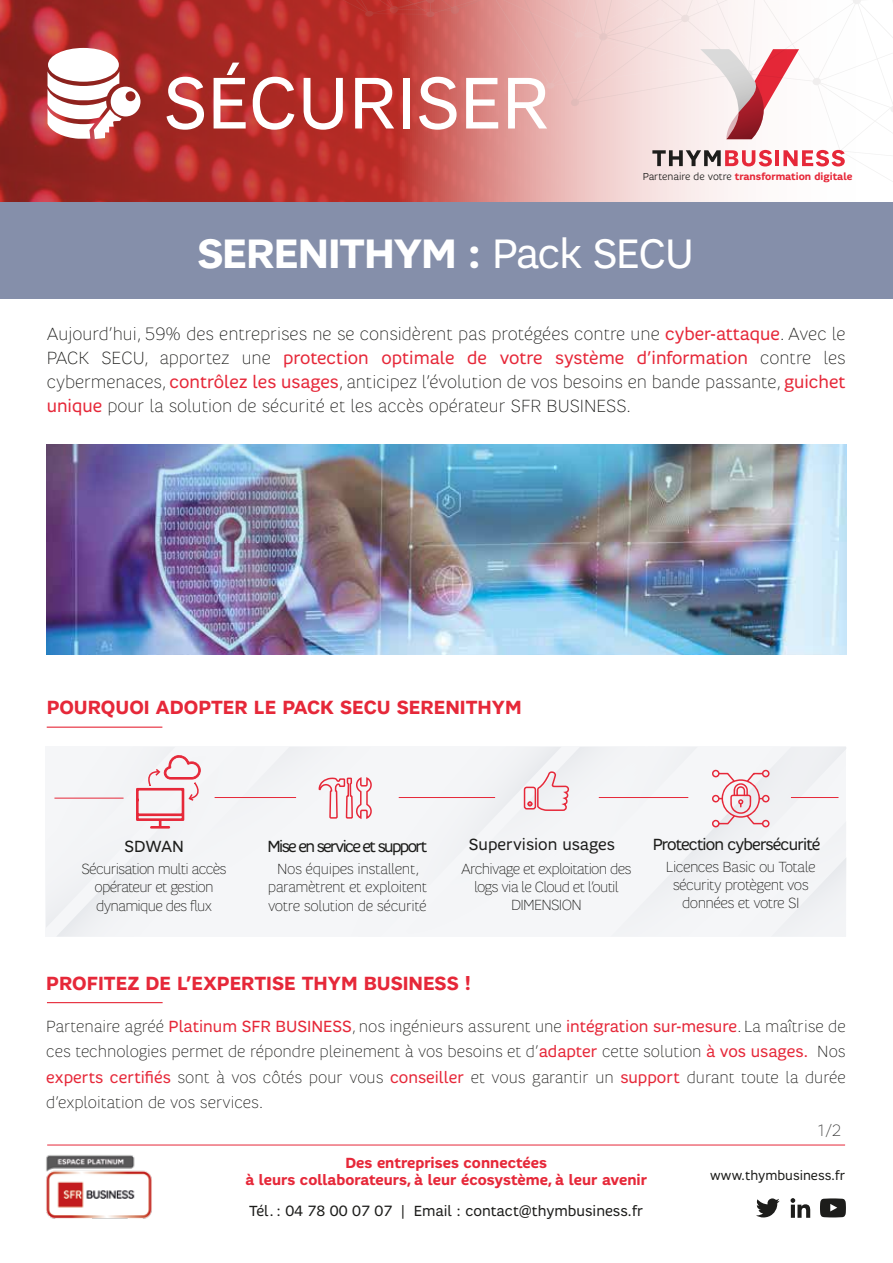
<style>
.page{position:relative;width:893px;height:1263px;background:#fff}
.page>*{position:absolute;margin:0;border:0;box-sizing:border-box;transform-origin:0 0}
.t1{font:74.7px "SFR";color:#fff}
.t2{font:700 42px "SFR";letter-spacing:-.025em;color:#fff}
.t3{font:700 19.5px "SFR";color:#e62839}
.t4{font:100 18px/24px "SFR";color:#1d1d1b;text-align:justify}
.t5{font:100 16.5px/25.5px "SFR";color:#1d1d1b;text-align:justify}
.t6{font:16.5px "SFR";letter-spacing:-.05em;color:#1d1d1b}
.t7{font:16.5px "SFR";letter-spacing:-.1em;color:#1d1d1b}
.t8{font:16.5px "SFR";color:#1d1d1b}
.t9{font:100 16.5px "SFR";color:#3c3c3b}
.t10{font:100 15px/18px "SFR";letter-spacing:-.045em;color:#1d1d1b;text-align:center}
.t11{font:700 15px/16.5px "SFR";color:#e62839;text-align:center}
.t12{font:100 15px/18px "SFR";letter-spacing:-.025em;color:#1d1d1b;text-align:center}
.t13{font:15px "SFR";color:#1d1d1b}
.t14{font:13.5px "SFR";color:#1d1d1b}
.t15{font:700 10.35px "SFR";color:#e62839}
.s1{font-weight:300;color:#1d1d1b}
.s2{font-weight:400}
.s3{font-weight:400;color:#e62839}
</style>
<div class="page">
<svg style="left:0;top:0;width:309px;height:202px;background:#a62a27"></svg>
<div style="left:48px;top:48px;width:71px;height:34px;background:#fff;border-radius:50%"></div>
<svg style="left:48px;top:71px;width:92px;height:68px"></svg>
<svg style="left:285px;top:0;width:24px;height:176px;background:#b52c27"></svg>
<svg style="left:309px;top:0;width:584px;height:202px"></svg>
<svg style="left:652px;top:150px;width:120px;height:16px"></svg>
<hr style="left:775px;top:150px;width:4px;height:16px;background:#e62839">
<svg style="left:783px;top:150px;width:62px;height:16px"></svg>
<svg style="left:700px;top:49px;width:99px;height:90px"></svg>
<hr style="left:47px;top:1002px;width:116px;height:1px;background:#e62839">
<div style="left:374px;top:797px;width:31px;height:140px;background:#f5f6f8"></div>
<div style="left:405px;top:747px;width:118px;height:187px;background:#f4f5f7"></div>
<hr style="left:399px;top:797px;width:96px;height:1px;background:#e62839">
<div style="left:0;top:202px;width:893px;height:96px;background:#858faa"></div>
<svg style="left:756px;top:1198px;width:24px;height:19px"></svg>
<svg style="left:790px;top:1198px;width:20px;height:20px"></svg>
<svg style="left:820px;top:1198px;width:26px;height:19px"></svg>
<img style="left:46px;top:1155px;width:106px;height:64px">
<hr style="left:47px;top:1145px;width:798px;height:1px;background:#e62839">
<div style="left:523px;top:747px;width:323px;height:190px;background:#f4f5f7"></div>
<svg style="left:46px;top:654px;width:328px;height:283px"></svg>
<img style="left:46px;top:445px;width:800px;height:209px">
<h1 class="t1" style="left:163px;top:61px;width:387px">SÉCURISER</h1>
<p class="t15" style="left:643px;top:171px;width:211px"><span class="s1">Partenaire de votre</span> transformation digitale</p>
<h2 class="t2" style="left:197px;top:229px;width:498px">SERENITHYM : <span class="s2">Pack SECU</span></h2>
<p class="t4" style="left:47px;top:322px;width:800px">Aujourd’hui, 59% des entreprises ne se considèrent pas protégées contre une <span class="s3">cyber-attaque</span>. Avec le PACK SECU, apportez une <span class="s3">protection optimale de votre système d’information</span> contre les cybermenaces, <span class="s3">contrôlez les usages</span>, anticipez l’évolution de vos besoins en bande passante, <span class="s3">guichet unique</span> pour la solution de sécurité et les accès opérateur SFR BUSINESS.</p>
<p class="t3" style="left:47px;top:696px;width:476px">POURQUOI ADOPTER LE PACK SECU SERENITHYM</p>
<p class="t6" style="left:125px;top:837px;width:61px">SDWAN</p>
<p class="t10" style="left:82px;top:860px;width:147px">Sécurisation multi accès opérateur et gestion dynamique des flux</p>
<p class="t7" style="left:268px;top:837px;width:161px">Mise en service et support</p>
<p class="t12" style="left:268px;top:860px;width:161px">Nos équipes installent, paramètrent et exploitent votre solution de sécurité</p>
<p class="t8" style="left:469px;top:835px;width:148px">Supervision usages</p>
<p class="t10" style="left:461px;top:860px;width:172px">Archivage et exploitation des logs via le Cloud et l’outil<br>DIMENSION</p>
<p class="t6" style="left:653px;top:835px;width:169px">Protection cybersécurité</p>
<p class="t10" style="left:666px;top:858px;width:151px">Licences Basic ou Totale sécurity protègent vos données et votre SI</p>
<p class="t3" style="left:46px;top:972px;width:426px">PROFITEZ DE L’EXPERTISE THYM BUSINESS !</p>
<p class="t5" style="left:46px;top:1014px;width:801px">Partenaire agréé <span class="s3">Platinum SFR BUSINESS</span>, nos ingénieurs assurent une <span class="s3">intégration sur-mesure</span>. La maîtrise de ces technologies permet de répondre pleinement à vos besoins et d’<span class="s3">adapter</span> cette solution <span class="s3">à vos usages.</span> Nos <span class="s3">experts certifiés</span> sont à vos côtés pour vous <span class="s3">conseiller</span> et vous garantir un <span class="s3">support</span> durant toute la durée d’exploitation de vos services.</p>
<p class="t11" style="left:245px;top:1155px;width:403px">Des entreprises connectées<br>à leurs collaborateurs, à leur écosystème, à leur avenir</p>
<p class="t13" style="left:249px;top:1202px;width:396px">Tél. : 04 78 00 07 07 | Email : contact@thymbusiness.fr</p>
<p class="t9" style="left:816px;top:1122px;width:26px">1/2</p>
<p class="t14" style="left:710px;top:1168px;width:137px">www.thymbusiness.fr</p>
</div>
